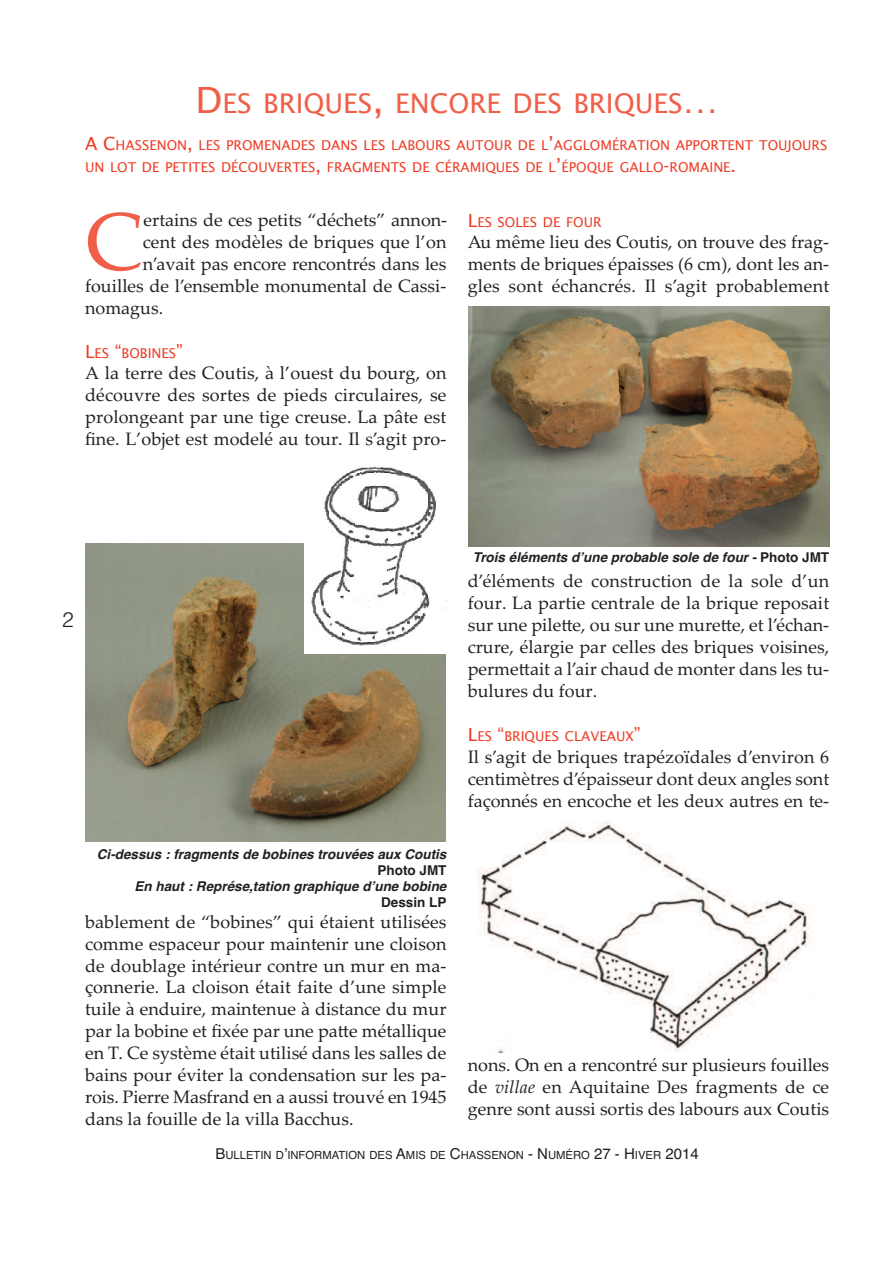
<style>
.page{position:relative;width:893px;height:1263px;background:#fff}
.page>*{position:absolute;margin:0;border:0;box-sizing:border-box;transform-origin:0 0}
.t1{font:81.6px "Palatino Linotype";color:#f15e48}
.t2{font:27px "Lucida Sans";color:#f15e48}
.t3{font:300 21px "Helvetica";color:#231f20}
.t4{font:18px/21.9px "Palatino Linotype";color:#231f20;text-align:justify}
.t5{font:13.5px/21.6px "Lucida Sans";color:#ef3c25}
.t6{font:italic 700 13.5px "Helvetica";color:#231f20}
.t7{font:700 13.5px "Helvetica";color:#231f20}
.t8{font:11.25px "Helvetica";color:#231f20}
.s1{font-size:36px}
.s2{font-size:18px}
.s3{font-style:normal}
.s4{font-style:italic}
.s5{font-size:15px}
</style>
<div class="page">
<img style="left:86px;top:543px;width:360px;height:299px">
<img style="left:304px;top:466px;width:142px;height:187px">
<img style="left:469px;top:306px;width:361px;height:241px">
<img style="left:477px;top:822px;width:336px;height:231px">
<h2 class="t2" style="left:196px;top:88px;width:524px"><span class="s1">D</span>ES BRIQUES<span class="s1">,</span> ENCORE DES BRIQUES<span class="s1">…</span></h2>
<p class="t5" style="left:85px;top:134px;width:744px"><span class="s2">A C</span>HASSENON<span class="s2">,</span> LES PROMENADES DANS LES LABOURS AUTOUR DE L<span class="s2">’</span>AGGLOMÉRATION APPORTENT TOUJOURS<br>UN LOT DE PETITES DÉCOUVERTES<span class="s2">,</span> FRAGMENTS DE CÉRAMIQUES DE L<span class="s2">’</span>ÉPOQUE GALLO<span class="s2">-</span>ROMAINE<span class="s2">.</span></p>
<h1 class="t1" style="left:85px;top:194px;width:59px">C</h1>
<p class="t4" style="left:144px;top:209px;width:305px">ertains de ces petits “déchets” annon-</p>
<p class="t5" style="left:468px;top:211px;width:135px"><span class="s2">L</span>ES SOLES DE FOUR</p>
<p class="t4" style="left:468px;top:231px;width:363px">Au même lieu des Coutis, on trouve des frag&shy;ments de briques épaisses (6 cm), dont les an&shy;gles sont échancrés. Il s’agit probablement</p>
<p class="t4" style="left:143px;top:231px;width:305px">cent des modèles de briques que l’on</p>
<p class="t4" style="left:143px;top:253px;width:305px">n’avait pas encore rencontrés dans les</p>
<p class="t4" style="left:85px;top:274px;width:363px">fouilles de l’ensemble monumental de Cassi-</p>
<p class="t4" style="left:85px;top:296px;width:80px">nomagus.</p>
<p class="t5" style="left:85px;top:342px;width:99px"><span class="s2">L</span>ES <span class="s2">“</span>BOBINES<span class="s2">”</span></p>
<p class="t4" style="left:85px;top:362px;width:363px">A la terre des Coutis, à l’ouest du bourg, on découvre des sortes de pieds circulaires, se prolongeant par une tige creuse. La pâte est fine. L’objet est modelé au tour. Il s’agit pro-</p>
<p class="t3" style="left:62px;top:607px;width:13px">2</p>
<p class="t6" style="left:473px;top:549px;width:358px">Trois éléments d’une probable sole de four - <span class="s3">Photo JMT</span></p>
<p class="t4" style="left:468px;top:570px;width:363px">d’éléments de construction de la sole d’un four. La partie centrale de la brique reposait sur une pilette, ou sur une murette, et l’échan&shy;crure, élargie par celles des briques voisines, permettait a l’air chaud de monter dans les tu&shy;bulures du four.</p>
<p class="t5" style="left:468px;top:726px;width:174px"><span class="s2">L</span>ES <span class="s2">“</span>BRIQUES CLAVEAUX<span class="s2">”</span></p>
<p class="t4" style="left:468px;top:746px;width:363px">Il s’agit de briques trapézoïdales d’environ 6 centimètres d’épaisseur dont deux angles sont façonnés en encoche et les deux autres en te-</p>
<p class="t6" style="left:97px;top:846px;width:351px">Ci-dessus : fragments de bobines trouvées aux Coutis</p>
<p class="t7" style="left:377px;top:862px;width:70px">Photo JMT</p>
<p class="t6" style="left:134px;top:878px;width:314px">En haut : Représe,tation graphique d’une bobine</p>
<p class="t7" style="left:381px;top:894px;width:67px">Dessin LP</p>
<p class="t4" style="left:85px;top:910px;width:363px">bablement de “bobines” qui étaient utilisées comme espaceur pour maintenir une cloison de doublage intérieur contre un mur en ma&shy;çonnerie. La cloison était faite d’une simple tuile à enduire, maintenue à distance du mur par la bobine et fixée par une patte métallique en T. Ce système était utilisé dans les salles de bains pour éviter la condensation sur les pa&shy;rois. Pierre Masfrand en a aussi trouvé en 1945 dans la fouille de la villa Bacchus.</p>
<p class="t4" style="left:468px;top:1053px;width:363px">nons. On en a rencontré sur plusieurs fouilles de <span class="s4">villae</span> en Aquitaine Des fragments de ce genre sont aussi sortis des labours aux Coutis</p>
<p class="t8" style="left:215px;top:1149px;width:485px"><span class="s5">B</span>ULLETIN D<span class="s5">’</span>INFORMATION DES <span class="s5">A</span>MIS DE <span class="s5">C</span>HASSENON <span class="s5">- N</span>UMÉRO <span class="s5">27 - H</span>IVER <span class="s5">2014</span></p>
</div>
